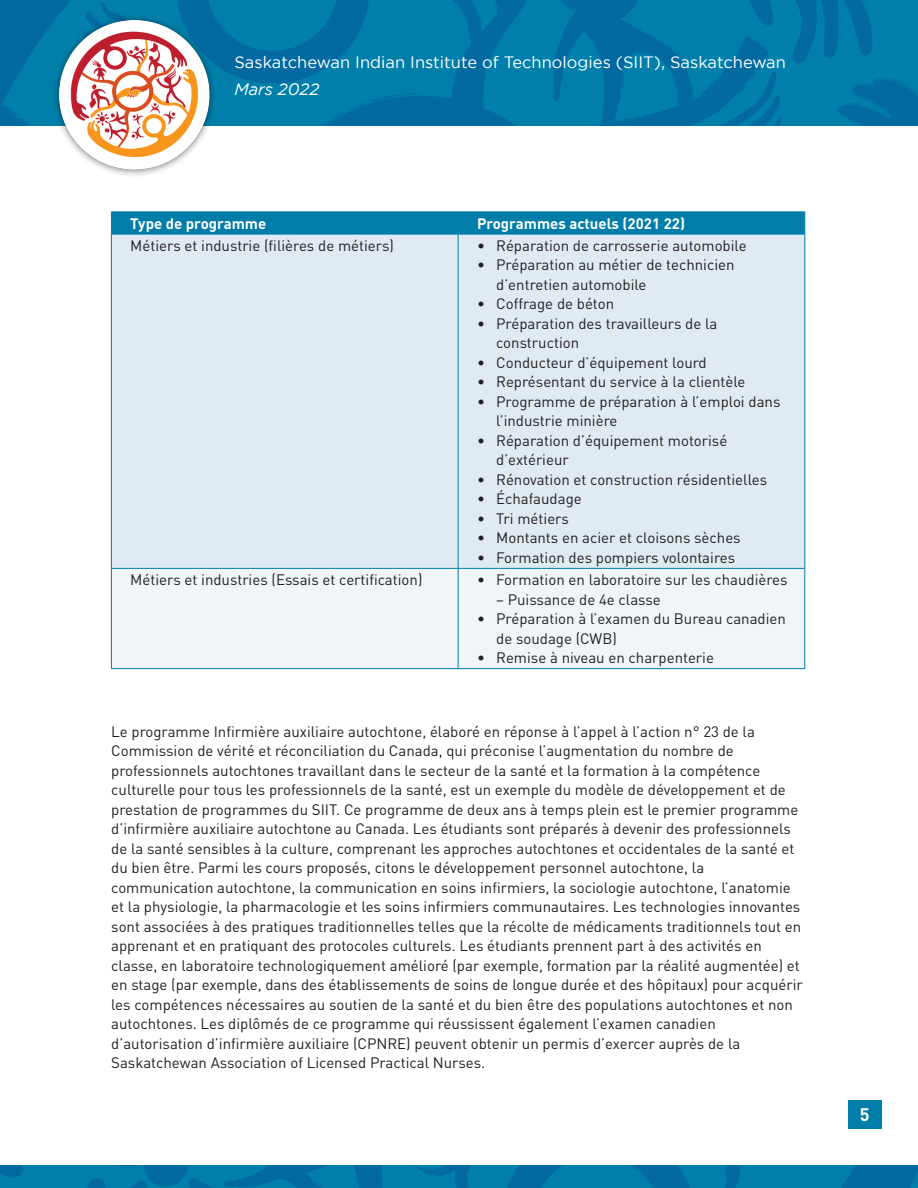
<style>
.page{position:relative;width:918px;height:1188px;background:#fff}
.page>*{position:absolute;margin:0;border:0;box-sizing:border-box;transform-origin:0 0}
.t1{font:700 18px "DIN Pro";color:#fff}
.t2{font:16.5px "Gotham";color:#fff}
.t3{font:italic 16.5px "Gotham";color:#fff}
.Body_Text{font:15px/19.5px "DIN Pro";color:#231f20}
.Bullets{font:15px/19.5px "DIN Pro";color:#231f20}
.Bullets-2{font:700 15px "DIN Pro";color:#fff}
</style>
<div class="page">
<img style="left:0;top:0;width:918px;height:126px">
<img style="left:0;top:1165px;width:918px;height:23px">
<div style="left:848px;top:1100px;width:33px;height:29px;background:#007ea9"></div>
<img style="left:53px;top:0;width:175px;height:176px">
<div style="left:112px;top:235px;width:693px;height:333px;background:#dfeaf1"></div>
<div style="left:112px;top:569px;width:693px;height:99px;background:#eff5f8"></div>
<div style="left:111px;top:212px;width:695px;height:22px;background:#007ea9"></div>
<hr style="left:111px;top:234px;width:347px;height:1px;background:#007ea9">
<hr style="left:458px;top:234px;width:347px;height:1px;background:#007ea9">
<hr style="left:111px;top:234px;width:1px;height:334px;background:#007ea9">
<hr style="left:458px;top:234px;width:1px;height:334px;background:#007ea9">
<hr style="left:805px;top:234px;width:1px;height:334px;background:#007ea9">
<hr style="left:111px;top:569px;width:1px;height:99px;background:#007ea9">
<hr style="left:111px;top:568px;width:347px;height:1px;background:#007ea9">
<hr style="left:458px;top:568px;width:347px;height:1px;background:#007ea9">
<hr style="left:458px;top:569px;width:1px;height:99px;background:#007ea9">
<hr style="left:805px;top:569px;width:1px;height:99px;background:#007ea9">
<hr style="left:111px;top:668px;width:347px;height:1px;background:#007ea9">
<hr style="left:458px;top:668px;width:347px;height:1px;background:#007ea9">
<p class="t2" style="left:234px;top:53px;width:553px">Saskatchewan Indian Institute of Technologies (SIIT), Saskatchewan</p>
<p class="t3" style="left:234px;top:80px;width:86px">Mars 2022</p>
<p class="Bullets-2" style="left:130px;top:213px;width:138px">Type de programme</p>
<p class="Bullets-2" style="left:477px;top:213px;width:210px">Programmes actuels (2021 22)</p>
<p class="Bullets" style="left:130px;top:235px;width:265px">Métiers et industrie (filières de métiers)</p>
<p class="Bullets" style="left:477px;top:235px;width:271px">• Réparation de carrosserie automobile</p>
<p class="Bullets" style="left:496px;top:255px;width:240px;text-indent:-19px">• Préparation au métier de technicien d’entretien automobile</p>
<p class="Bullets" style="left:477px;top:294px;width:139px">• Coffrage de béton</p>
<p class="Bullets" style="left:496px;top:313px;width:223px;text-indent:-19px">• Préparation des travailleurs de la construction</p>
<p class="Bullets" style="left:477px;top:352px;width:231px">• Conducteur d’équipement lourd</p>
<p class="Bullets" style="left:477px;top:372px;width:270px">• Représentant du service à la clientèle</p>
<p class="Bullets" style="left:496px;top:391px;width:286px;text-indent:-19px">• Programme de préparation à l’emploi dans l’industrie minière</p>
<p class="Bullets" style="left:496px;top:430px;width:233px;text-indent:-19px">• Réparation d’équipement motorisé d’extérieur</p>
<p class="Bullets" style="left:477px;top:469px;width:292px">• Rénovation et construction résidentielles</p>
<p class="Bullets" style="left:477px;top:489px;width:106px">• Échafaudage</p>
<p class="Bullets" style="left:477px;top:508px;width:93px">• Tri métiers</p>
<p class="Bullets" style="left:477px;top:528px;width:265px">• Montants en acier et cloisons sèches</p>
<p class="Bullets" style="left:477px;top:547px;width:260px">• Formation des pompiers volontaires</p>
<p class="Bullets" style="left:130px;top:569px;width:294px">Métiers et industries (Essais et certification)</p>
<p class="Bullets" style="left:477px;top:569px;width:312px">• Formation en laboratoire sur les chaudières</p>
<p class="Bullets" style="left:496px;top:589px;width:166px">– Puissance de 4e classe</p>
<p class="Bullets" style="left:496px;top:608px;width:291px;text-indent:-19px">• Préparation à l’examen du Bureau canadien de soudage (CWB)</p>
<p class="Bullets" style="left:477px;top:647px;width:239px">• Remise à niveau en charpenterie</p>
<p class="Body_Text" style="left:111px;top:721px;width:693px">Le programme Infirmière auxiliaire autochtone, élaboré en réponse à l’appel à l’action n° 23 de la Commission de vérité et réconciliation du Canada, qui préconise l’augmentation du nombre de professionnels autochtones travaillant dans le secteur de la santé et la formation à la compétence culturelle pour tous les professionnels de la santé, est un exemple du modèle de développement et de prestation de programmes du SIIT. Ce programme de deux ans à temps plein est le premier programme d’infirmière auxiliaire autochtone au Canada. Les étudiants sont préparés à devenir des professionnels de la santé sensibles à la culture, comprenant les approches autochtones et occidentales de la santé et du bien être. Parmi les cours proposés, citons le développement personnel autochtone, la communication autochtone, la communication en soins infirmiers, la sociologie autochtone, l’anatomie et la physiologie, la pharmacologie et les soins infirmiers communautaires. Les technologies innovantes sont associées à des pratiques traditionnelles telles que la récolte de médicaments traditionnels tout en apprenant et en pratiquant des protocoles culturels. Les étudiants prennent part à des activités en classe, en laboratoire technologiquement amélioré (par exemple, formation par la réalité augmentée) et en stage (par exemple, dans des établissements de soins de longue durée et des hôpitaux) pour acquérir les compétences nécessaires au soutien de la santé et du bien être des populations autochtones et non autochtones. Les diplômés de ce programme qui réussissent également l’examen canadien d’autorisation d’infirmière auxiliaire (CPNRE) peuvent obtenir un permis d’exercer auprès de la Saskatchewan Association of Licensed Practical Nurses.</p>
<p class="t1" style="left:860px;top:1103px;width:11px">5</p>
</div>
